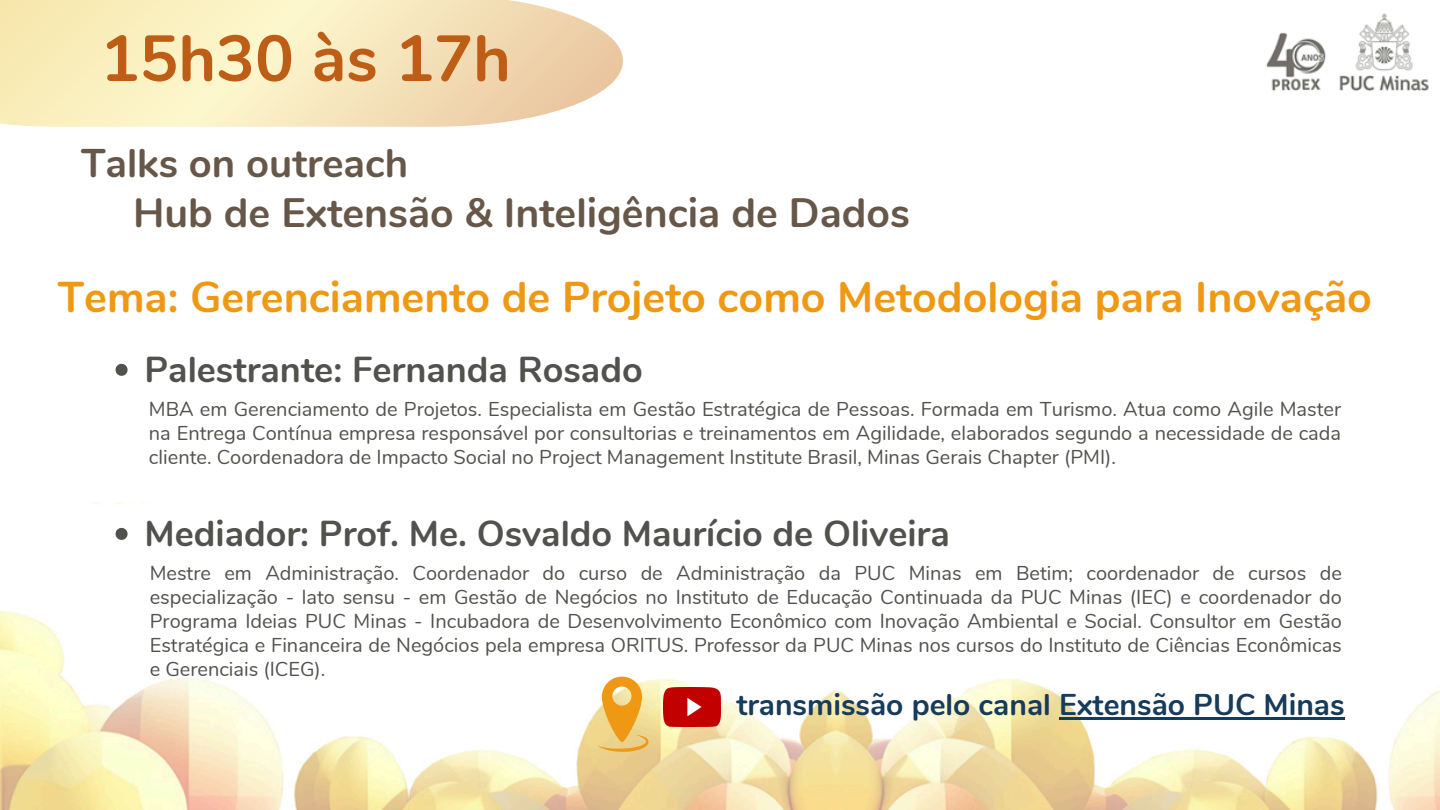
<style>
.page{position:relative;width:1440px;height:810px;background:#fff}
.page>*{position:absolute;margin:0;border:0;box-sizing:border-box;transform-origin:0 0}
.t1{font:700 64.8px "Nunito";color:#be5d16}
.t2{font:700 43px "Nunito";color:#ef9814}
.t3{font:700 41px "Nunito";color:#675748}
.t4{font:700 40px "Nunito";color:#675748}
.t5{font:700 36px "Nunito";color:#51524d}
.t6{font:700 30px "Nunito";color:#163b5b}
.t7{font:20px/24px "Nunito";color:#51524d;text-align:justify}
</style>
<div class="page">
<img style="left:0;top:13px;width:1440px;height:797px">
<div style="left:0;top:0;width:1071px;height:121px;background:#fff"></div>
<svg style="left:0;top:0;width:623px;height:127px;background:#f7e8bf"></svg>
<svg style="left:116px;top:528px;width:12px;height:12px"></svg>
<svg style="left:116px;top:364px;width:12px;height:12px"></svg>
<img style="left:664px;top:687px;width:56px;height:40px">
<hr style="left:1059px;top:717px;width:286px;height:3px;background:#163b5b">
<svg style="left:598px;top:677px;width:50px;height:75px;background:#f0bf65"></svg>
<h1 class="t1" style="left:101px;top:15px;width:412px">15h30 às 17h</h1>
<h2 class="t4" style="left:81px;top:136px;width:329px">Talks on outreach</h2>
<h2 class="t3" style="left:133px;top:185px;width:779px">Hub de Extensão &amp; Inteligência de Dados</h2>
<h2 class="t2" style="left:58px;top:269px;width:1316px">Tema: Gerenciamento de Projeto como Metodologia para Inovação</h2>
<p class="t5" style="left:145px;top:345px;width:500px">Palestrante: Fernanda Rosado</p>
<p class="t7" style="left:149px;top:398px;width:1194px">MBA em Gerenciamento de Projetos. Especialista em Gestão Estratégica de Pessoas. Formada em Turismo. Atua como Agile Master na Entrega Contínua empresa responsável por consultorias e treinamentos em Agilidade, elaborados segundo a necessidade de cada cliente. Coordenadora de Impacto Social no Project Management Institute Brasil, Minas Gerais Chapter (PMI).</p>
<p class="t5" style="left:145px;top:510px;width:807px">Mediador: Prof. Me. Osvaldo Maurício de Oliveira</p>
<p class="t7" style="left:150px;top:562px;width:1194px">Mestre em Administração. Coordenador do curso de Administração da PUC Minas em Betim; coordenador de cursos de especialização - lato sensu - em Gestão de Negócios no Instituto de Educação Continuada da PUC Minas (IEC) e coordenador do Programa Ideias PUC Minas - Incubadora de Desenvolvimento Econômico com Inovação Ambiental e Social. Consultor em Gestão Estratégica e Financeira de Negócios pela empresa ORITUS. Professor da PUC Minas nos cursos do Instituto de Ciências Econômicas e Gerenciais (ICEG).</p>
<p class="t6" style="left:736px;top:685px;width:610px">transmissão pelo canal Extensão PUC Minas</p>
</div>
